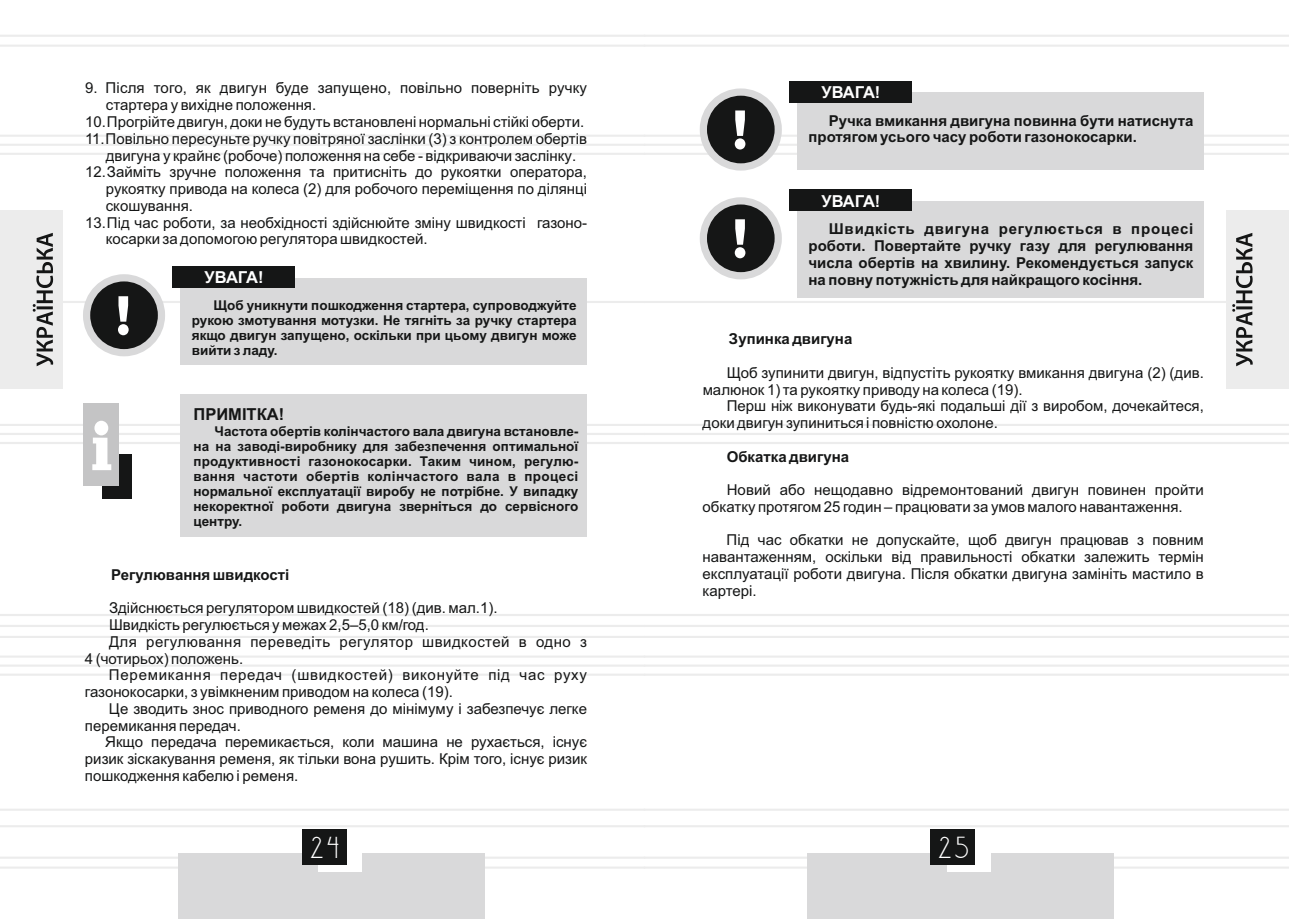
<style>
.page{position:relative;width:1289px;height:919px;background:#fff}
.page>*{position:absolute;margin:0;border:0;box-sizing:border-box;transform-origin:0 0}
.t1{font:26.25px "DS Standart Cyr";color:#fff}
.t2{font:700 16.5px "Arial";letter-spacing:-.025em;color:#fff}
.t3{font:700 16.5px "Arial";color:#151616}
.t4{font:15px/16.8px "Arial";color:#151616}
.t5{font:700 15px/16.8px "Arial";color:#151616}
.t6{font:15px "Arial";letter-spacing:.03em;color:#151616}
.t7{font:15px "Arial";letter-spacing:.05em;color:#151616}
.t8{font:700 13.5px/15.1px "Arial";color:#151616;text-align:justify}
</style>
<div class="page">
<hr style="left:644px;top:153px;width:644px;height:2px;background:#ececec">
<hr style="left:644px;top:614px;width:644px;height:2px;background:#ececec">
<hr style="left:644px;top:635px;width:644px;height:3px;background:#ececec">
<hr style="left:644px;top:655px;width:644px;height:2px;background:#ececec">
<hr style="left:644px;top:673px;width:644px;height:2px;background:#ececec">
<hr style="left:644px;top:856px;width:644px;height:2px;background:#ececec">
<hr style="left:644px;top:866px;width:644px;height:2px;background:#ececec">
<hr style="left:644px;top:35px;width:644px;height:2px;background:#ececec">
<hr style="left:644px;top:45px;width:644px;height:2px;background:#ececec">
<hr style="left:644px;top:808px;width:644px;height:2px;background:#ececec">
<hr style="left:644px;top:825px;width:644px;height:2px;background:#ececec">
<hr style="left:644px;top:301px;width:644px;height:2px;background:#ececec">
<hr style="left:0;top:153px;width:644px;height:2px;background:#ececec">
<hr style="left:0;top:614px;width:644px;height:2px;background:#ececec">
<hr style="left:0;top:625px;width:1288px;height:2px;background:#ececec">
<hr style="left:0;top:635px;width:644px;height:3px;background:#ececec">
<hr style="left:0;top:655px;width:644px;height:2px;background:#ececec">
<hr style="left:0;top:664px;width:1288px;height:3px;background:#f1f1f1">
<hr style="left:0;top:673px;width:644px;height:2px;background:#ececec">
<hr style="left:0;top:856px;width:644px;height:2px;background:#ececec">
<hr style="left:0;top:866px;width:644px;height:2px;background:#ececec">
<hr style="left:0;top:35px;width:644px;height:2px;background:#ececec">
<hr style="left:0;top:45px;width:644px;height:2px;background:#ececec">
<hr style="left:0;top:808px;width:644px;height:2px;background:#ececec">
<hr style="left:0;top:825px;width:644px;height:2px;background:#ececec">
<hr style="left:0;top:301px;width:644px;height:2px;background:#ececec">
<div style="left:178px;top:853px;width:307px;height:65px;background:#d9d9da"></div>
<div style="left:318px;top:832px;width:44px;height:39px;background:#fff"></div>
<div style="left:301px;top:829px;width:45px;height:36px;background:#151616"></div>
<div style="left:0;top:210px;width:62px;height:179px;background:#ececec"></div>
<svg style="left:33px;top:233px;width:20px;height:133px"></svg>
<div style="left:807px;top:853px;width:306px;height:65px;background:#d9d9da"></div>
<div style="left:946px;top:832px;width:44px;height:39px;background:#fff"></div>
<div style="left:930px;top:829px;width:45px;height:36px;background:#151616"></div>
<div style="left:1226px;top:210px;width:62px;height:179px;background:#ececec"></div>
<svg style="left:1232px;top:233px;width:20px;height:133px"></svg>
<div style="left:103px;top:454px;width:29px;height:45px;background:#151616"></div>
<div style="left:83px;top:402px;width:36px;height:83px;background:#c4c4c5"></div>
<svg style="left:0;top:420px;width:1288px;height:50px"></svg>
<div style="left:180px;top:394px;width:407px;height:142px;background:#d9d9da"></div>
<div style="left:699px;top:88px;width:82px;height:82px;border:14px solid #d9d9da;border-radius:50%"></div>
<div style="left:707px;top:96px;width:67px;height:67px;background:#151616;border-radius:50%"></div>
<svg style="left:0;top:110px;width:1288px;height:39px"></svg>
<div style="left:797px;top:92px;width:406px;height:78px;background:#d9d9da"></div>
<div style="left:789px;top:81px;width:122px;height:21px;background:#151616"></div>
<div style="left:83px;top:274px;width:82px;height:82px;border:14px solid #d9d9da;border-radius:50%"></div>
<div style="left:90px;top:281px;width:68px;height:68px;background:#151616;border-radius:50%"></div>
<svg style="left:118px;top:296px;width:11px;height:39px"></svg>
<div style="left:180px;top:278px;width:407px;height:87px;background:#d9d9da"></div>
<div style="left:172px;top:266px;width:122px;height:22px;background:#151616"></div>
<div style="left:699px;top:197px;width:82px;height:82px;border:14px solid #d9d9da;border-radius:50%"></div>
<div style="left:707px;top:204px;width:67px;height:68px;background:#151616;border-radius:50%"></div>
<svg style="left:734px;top:219px;width:11px;height:39px"></svg>
<div style="left:797px;top:201px;width:406px;height:96px;background:#d9d9da"></div>
<div style="left:789px;top:190px;width:122px;height:21px;background:#151616"></div>
<p class="t4" style="left:106px;top:81px;width:483px;text-indent:-21px">9. Після того, як двигун буде запущено, повільно поверніть ручку стартера у вихідне положення.</p>
<p class="t4" style="left:85px;top:115px;width:501px">10. Прогрійте двигун, доки не будуть встановлені нормальні стійкі оберти.</p>
<p class="t4" style="left:106px;top:131px;width:483px;text-indent:-21px">11. Повільно пересуньте ручку повітряної заслінки (3) з контролем обертів двигуна у крайнє (робоче) положення на себе - відкриваючи заслінку.</p>
<p class="t4" style="left:106px;top:165px;width:483px;text-align:justify;text-indent:-21px">12. Займіть зручне положення та притисніть до рукоятки оператора, рукоятку привода на колеса (2) для робочого переміщення по ділянці скошування.</p>
<p class="t4" style="left:106px;top:215px;width:483px;text-indent:-21px">13. Під час роботи, за необхідності здійснюйте зміну швидкості газоно&shy;косарки за допомогою регулятора швидкостей.</p>
<p class="t2" style="left:205px;top:271px;width:60px">УВАГА!</p>
<p class="t8" style="left:192px;top:299px;width:386px;text-indent:22px">Щоб уникнути пошкодження стартера, супроводжуйте рукою змотування мотузки. Не тягніть за ручку стартера якщо двигун запущено, оскільки при цьому двигун може вийти з ладу.</p>
<p class="t3" style="left:193px;top:408px;width:92px">ПРИМІТКА!</p>
<p class="t8" style="left:193px;top:424px;width:386px;text-indent:21px">Частота обертів колінчастого вала двигуна встановле&shy;на на заводі-виробнику для забезпечення оптимальної продуктивності газонокосарки. Таким чином, регулю&shy;вання частоти обертів колінчастого вала в процесі нормальної експлуатації виробу не потрібне. У випадку некоректної роботи двигуна зверніться до сервісного центру.</p>
<p class="t5" style="left:111px;top:567px;width:180px">Регулювання швидкості</p>
<p class="t4" style="left:109px;top:601px;width:390px">Здійснюється регулятором швидкостей (18) (див. мал.1).</p>
<p class="t4" style="left:109px;top:617px;width:321px">Швидкість регулюється у межах 2,5–5,0 км/год.</p>
<p class="t6" style="left:109px;top:635px;width:479px">Для регулювання переведіть регулятор швидкостей в одно з</p>
<p class="t4" style="left:85px;top:651px;width:160px">4 (чотирьох) положень.</p>
<p class="t7" style="left:109px;top:669px;width:479px">Перемикання передач (швидкостей) виконуйте під час руху</p>
<p class="t4" style="left:85px;top:684px;width:369px">газонокосарки, з увімкненим приводом на колеса (19).</p>
<p class="t4" style="left:109px;top:701px;width:479px">Це зводить знос приводного ременя до мінімуму і забезпечує легке</p>
<p class="t4" style="left:85px;top:718px;width:157px">перемикання передач.</p>
<p class="t4" style="left:105px;top:735px;width:483px">Якщо передача перемикається, коли машина не рухається, існує</p>
<p class="t4" style="left:85px;top:751px;width:503px">ризик зіскакування ременя, як тільки вона рушить. Крім того, існує ризик</p>
<p class="t4" style="left:85px;top:768px;width:215px">пошкодження кабелю і ременя.</p>
<p class="t2" style="left:821px;top:86px;width:60px">УВАГА!</p>
<p class="t5" style="left:808px;top:113px;width:386px;text-indent:20px">Ручка вмикання двигуна повинна бути натиснута протягом усього часу роботи газонокосарки.</p>
<p class="t2" style="left:821px;top:194px;width:60px">УВАГА!</p>
<p class="t5" style="left:808px;top:222px;width:386px;text-align:justify;text-indent:20px">Швидкість двигуна регулюється в процесі роботи. Повертайте ручку газу для регулювання числа обертів на хвилину. Рекомендується запуск на повну потужність для найкращого косіння.</p>
<p class="t5" style="left:729px;top:332px;width:125px">Зупинка двигуна</p>
<p class="t4" style="left:702px;top:365px;width:502px;text-indent:24px">Щоб зупинити двигун, відпустіть рукоятку вмикання двигуна (2) (див. малюнок 1) та рукоятку приводу на колеса (19).</p>
<p class="t4" style="left:702px;top:399px;width:502px;text-indent:24px">Перш ніж виконувати будь-які подальші дії з виробом, дочекайтеся, доки двигун зупиниться і повністю охолоне.</p>
<p class="t5" style="left:726px;top:449px;width:124px">Обкатка двигуна</p>
<p class="t4" style="left:702px;top:483px;width:502px;text-indent:24px">Новий або нещодавно відремонтований двигун повинен пройти обкатку протягом 25 годин – працювати за умов малого навантаження.</p>
<p class="t4" style="left:702px;top:533px;width:502px;text-align:justify;text-indent:24px">Під час обкатки не допускайте, щоб двигун працював з повним навантаженням, оскільки від правильності обкатки залежить термін експлуатації роботи двигуна. Після обкатки двигуна замініть мастило в картері.</p>
<h1 class="t1" style="left:310px;top:836px;width:30px">24</h1>
<h1 class="t1" style="left:938px;top:836px;width:31px">25</h1>
</div>
